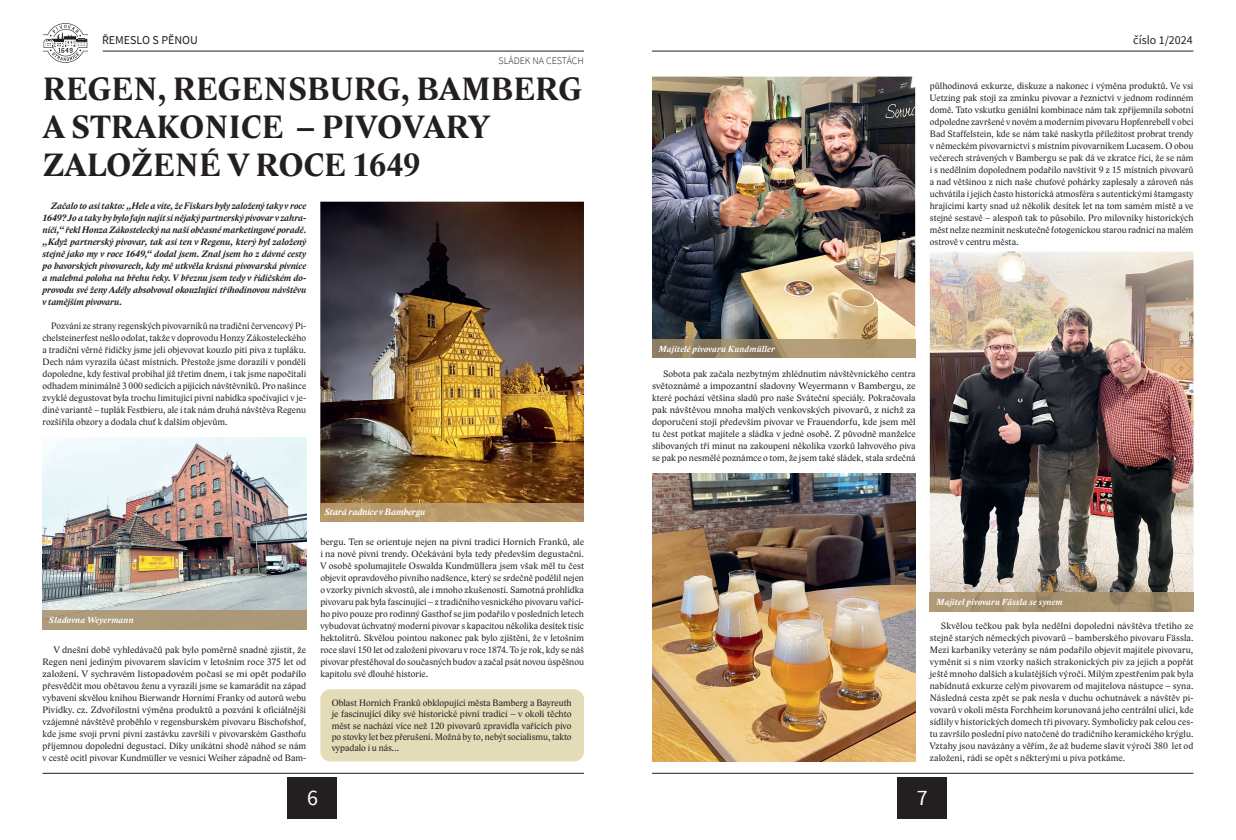
<style>
.page{position:relative;width:1236px;height:840px;background:#fff}
.page>*{position:absolute;margin:0;border:0;box-sizing:border-box;transform-origin:0 0}
.t1{font:700 33px/38px "Lido STF";letter-spacing:.005em;color:#231f20}
.t2{font:22px "Source Sans Pro";color:#fff}
.t3{font:12px "Source Sans Pro";color:#231f20}
.t4{font:300 10px "Source Sans Pro";color:#231f20}
.t5{font:9.5px/12px "Lido STF";letter-spacing:.005em;color:#231f20;text-align:justify}
.t6{font:italic 700 9.5px/12px "Lido STF";letter-spacing:.005em;color:#231f20;text-align:justify}
.t7{font:italic 700 9.5px "Lido STF";color:#fff}
.t8{font:italic 700 9px "Lido STF";letter-spacing:.03em;color:#fff}
</style>
<div class="page">
<hr style="left:43px;top:772px;width:541px;height:1px;background:#231f20">
<div style="left:287px;top:777px;width:50px;height:41px;background:#231f20"></div>
<hr style="left:652px;top:772px;width:541px;height:1px;background:#231f20">
<div style="left:897px;top:777px;width:50px;height:41px;background:#231f20"></div>
<hr style="left:652px;top:51px;width:541px;height:1px;background:#231f20">
<hr style="left:103px;top:51px;width:481px;height:1px;background:#231f20">
<svg style="left:43px;top:23px;width:45px;height:40px"></svg>
<img style="left:652px;top:77px;width:263px;height:262px">
<div style="left:320px;top:689px;width:264px;height:72px;background:#e4dbb9;border-radius:10px"></div>
<img style="left:930px;top:251px;width:263px;height:341px">
<img style="left:43px;top:437px;width:263px;height:173px">
<div style="left:43px;top:610px;width:263px;height:19px;background:#ab9978"></div>
<img style="left:652px;top:473px;width:264px;height:288px">
<img style="left:320px;top:201px;width:264px;height:302px">
<img style="left:320px;top:503px;width:264px;height:18px">
<img style="left:652px;top:339px;width:263px;height:18px">
<img style="left:930px;top:592px;width:263px;height:18px">
<p class="t3" style="left:102px;top:33px;width:97px">ŘEMESLO S PĚNOU</p>
<p class="t3" style="left:1133px;top:33px;width:61px">číslo 1/2024</p>
<p class="t4" style="left:498px;top:54px;width:87px">SLÁDEK NA CESTÁCH</p>
<h1 class="t1" style="left:43px;top:71px;width:541px">REGEN, REGENSBURG, BAMBERG<br>A STRAKONICE – PIVOVARY<br>ZALOŽENÉ V ROCE 1649</h1>
<p class="t6" style="left:43px;top:200px;width:265px;text-indent:9px">Začalo to asi takto: „Hele a víte, že Fiskars byly založený taky v roce 1649? Jo a taky by bylo fajn najít si nějaký partnerský pivovar v zahra&shy;ničí,“ řekl Honza Zákostelecký na naší občasné marketingové poradě. „Když partnerský pivovar, tak asi ten v Regenu, který byl založený stejně jako my v roce 1649,“ dodal jsem. Znal jsem ho z dávné cesty po bavorských pivovarech, kdy mě utkvěla krásná pivovarská pivnice a malebná poloha na břehu řeky. V březnu jsem tedy v řidičském do&shy;provodu své ženy Adély absolvoval okouzlující tříhodinovou návštěvu v tamějším pivovaru.</p>
<p class="t5" style="left:43px;top:319px;width:265px;text-indent:9px">Pozvání ze strany regenských pivovarníků na tradiční červencový Pi&shy;chelsteinerfest nešlo odolat, takže v doprovodu Honzy Zákosteleckého a tradiční věrné řidičky jsme jeli objevovat kouzlo pití piva z tupláku.<br>Dech nám vyrazila účast místních. Přestože jsme dorazili v pondělí dopoledne, kdy festival probíhal již třetím dnem, i tak jsme napočítali odhadem minimálně 3 000 sedících a pijících návštěvníků. Pro našince zvyklé degustovat byla trochu limitující pivní nabídka spočívající v je&shy;diné variantě – tuplák Festbieru, ale i tak nám druhá návštěva Regenu rozšířila obzory a dodala chuť k dalším objevům.</p>
<p class="t8" style="left:49px;top:614px;width:86px">Sladovna Weyermann</p>
<p class="t5" style="left:43px;top:643px;width:265px;text-indent:11px">V dnešní době vyhledávačů pak bylo poměrně snadné zjistit, že Regen není jediným pivovarem slavícím v letošním roce 375 let od založení. V sychravém listopadovém počasí se mi opět podařilo přesvědčit mou obětavou ženu a vyrazili jsme se kamarádit na západ vybaveni skvělou knihou Bierwandr Horními Franky od autorů webu Pividky. cz. Zdvořilostní výměna produktů a pozvání k oficiálnější vzájemné návštěvě proběhlo v regensburském pivovaru Bischofshof, kde jsme svoji první pivní zastávku završili v pivovarském Gasthofu příjemnou dopolední degustací. Díky unikátní shodě náhod se nám v cestě ocitl pivovar Kundmüller ve vesnici Weiher západně od Bam-</p>
<p class="t7" style="left:325px;top:506px;width:102px">Stará radnice v Bambergu</p>
<p class="t5" style="left:320px;top:535px;width:265px">bergu. Ten se orientuje nejen na pivní tradici Horních Franků, ale i na nové pivní trendy. Očekávání byla tedy především degustační.<br>V osobě spolumajitele Oswalda Kundmüllera jsem však měl tu čest objevit opravdového pivního nadšence, který se srdečně podělil nejen o vzorky pivních skvostů, ale i mnoho zkušeností. Samotná prohlídka pivovaru pak byla fascinující – z tradičního vesnického pivovaru vařící&shy;ho pivo pouze pro rodinný Gasthof se jim podařilo v posledních letech vybudovat úchvatný moderní pivovar s kapacitou několika desítek tisíc hektolitrů. Skvělou pointou nakonec pak bylo zjištění, že v letošním roce slaví 150 let od založení pivovaru v roce 1874. To je rok, kdy se náš pivovar přestěhoval do současných budov a začal psát novou úspěšnou kapitolu své dlouhé historie.</p>
<p class="t5" style="left:332px;top:696px;width:242px;line-height:11.4px">Oblast Horních Franků obklopující města Bamberg a Bayreuth je fascinující díky své historické pivní tradici – v okolí těchto měst se nachází více než 120 pivovarů zpravidla vařících pivo po stovky let bez přerušení. Možná by to, nebýt socialismu, takto vypadalo i u nás...</p>
<p class="t5" style="left:930px;top:79px;width:265px">půlhodinová exkurze, diskuze a nakonec i výměna produktů. Ve vsi Uetzing pak stojí za zmínku pivovar a řeznictví v jednom rodinném domě. Tato vskutku geniální kombinace nám tak zpříjemnila sobotní odpoledne završené v novém a moderním pivovaru Hopfenrebell v obci Bad Staffelstein, kde se nám také naskytla příležitost probrat trendy v německém pivovarnictví s místním pivovarníkem Lucasem. O obou večerech strávených v Bambergu se pak dá ve zkratce říci, že se nám i s nedělním dopolednem podařilo navštívit 9 z 15 místních pivovarů a nad většinou z nich naše chuťové pohárky zaplesaly a zároveň nás uchvátila i jejich často historická atmosféra s autentickými štamgasty hrajícími karty snad už několik desítek let na tom samém místě a ve stejné sestavě – alespoň tak to působilo. Pro milovníky historických měst nelze nezmínit neskutečně fotogenickou starou radnici na malém ostrově v centru města.</p>
<p class="t8" style="left:659px;top:343px;width:117px">Majitelé pivovaru Kundmüller</p>
<p class="t5" style="left:652px;top:367px;width:265px;text-indent:11px">Sobota pak začala nezbytným zhlédnutím návštěvnického centra světoznámé a impozantní sladovny Weyermann v Bambergu, ze které pochází většina sladů pro naše Sváteční speciály. Pokračovala pak návštěvou mnoha malých venkovských pivovarů, z nichž za doporučení stojí především pivovar ve Frauendorfu, kde jsem měl tu čest potkat majitele a sládka v jedné osobě. Z původně manželce slibovaných tří minut na zakoupení několika vzorků lahvového piva se pak po nesmělé poznámce o tom, že jsem také sládek, stala srdečná</p>
<p class="t8" style="left:937px;top:596px;width:128px">Majitel pivovaru Fässla se synem</p>
<p class="t5" style="left:930px;top:619px;width:265px;text-indent:11px">Skvělou tečkou pak byla nedělní dopolední návštěva třetího ze stejně starých německých pivovarů – bamberského pivovaru Fässla.<br>Mezi karbaníky veterány se nám podařilo objevit majitele pivovaru, vyměnit si s ním vzorky našich strakonických piv za jejich a popřát ještě mnoho dalších a kulatějších výročí. Milým zpestřením pak byla nabídnutá exkurze celým pivovarem od majitelova nástupce – syna.<br>Následná cesta zpět se pak nesla v duchu ochutnávek a návštěv pi&shy;vovarů v okolí města Forchheim korunovaná jeho centrální ulicí, kde sídlily v historických domech tři pivovary. Symbolicky pak celou ces&shy;tu završilo poslední pivo natočené do tradičního keramického krýglu.<br>Vztahy jsou navázány a věřím, že až budeme slavit výročí 380 let od založení, rádi se opět s některými u piva potkáme.</p>
<h2 class="t2" style="left:307px;top:782px;width:12px">6</h2>
<h2 class="t2" style="left:917px;top:782px;width:12px">7</h2>
</div>
